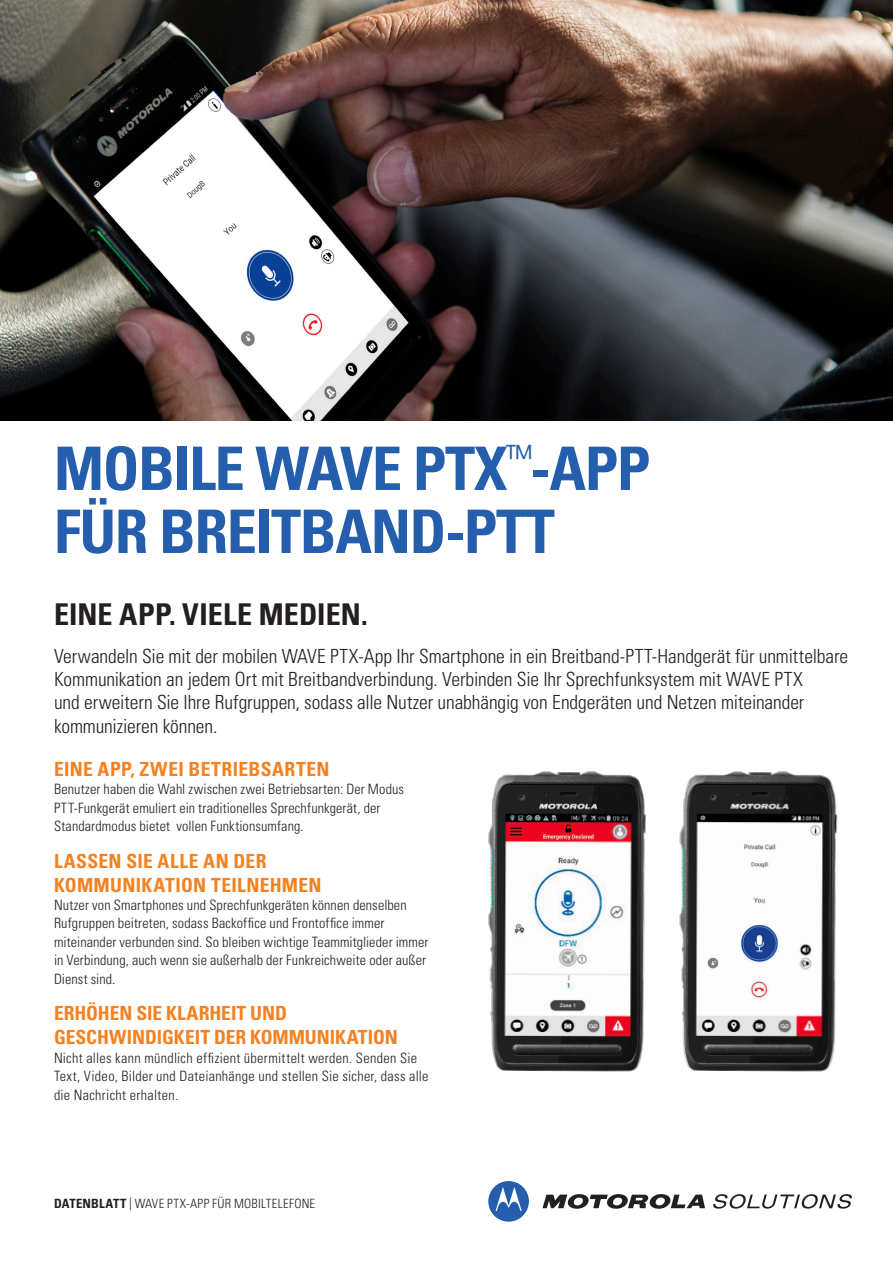
<style>
.page{position:relative;width:893px;height:1263px;background:#fff}
.page>*{position:absolute;margin:0;border:0;box-sizing:border-box;transform-origin:0 0}
.t1{font:700 condensed 60px/63px "Univers LT Std";letter-spacing:-.02em;color:#245eac}
.Body_Text{font:700 condensed 30px "Univers LT Std";letter-spacing:.005em;color:#231f20}
.Body_Text-2{font:300 condensed 19.5px/23.2px "Univers LT Std";letter-spacing:-.005em;color:#231f20}
.Body_Text-3{font:700 condensed 19.5px/24px "Univers LT Std";letter-spacing:.015em;color:#f58220}
.Body_Text-4{font:700 condensed 19.5px/24px "Univers LT Std";letter-spacing:-.005em;color:#f58220}
.Body_Text-5{font:300 condensed 14.25px/18.3px "Univers LT Std";letter-spacing:.01em;color:#231f20}
.t2{font:300 condensed 12.75px "Univers LT Std";letter-spacing:.025em;color:#231f20}
.s1{font-weight:700}
</style>
<div class="page">
<img style="left:0;top:0;width:893px;height:421px">
<svg style="left:542px;top:1194px;width:163px;height:15px"></svg>
<svg style="left:488px;top:1181px;width:41px;height:41px"></svg>
<svg style="left:713px;top:1194px;width:139px;height:14px"></svg>
<img style="left:488px;top:771px;width:158px;height:301px">
<img style="left:679px;top:771px;width:159px;height:301px">
<p class="t1" style="left:54px;top:437px;width:598px">MOBILE WAVE PTX<sup>™</sup>-APP<br>FÜR BREITBAND-PTT</p>
<p class="Body_Text" style="left:54px;top:596px;width:315px">EINE APP. VIELE MEDIEN.</p>
<p class="Body_Text-2" style="left:54px;top:644px;width:796px">Verwandeln Sie mit der mobilen WAVE PTX-App Ihr Smartphone in ein Breitband-PTT-Handgerät für unmittelbare Kommunikation an jedem Ort mit Breitbandverbindung. Verbinden Sie Ihr Sprechfunksystem mit WAVE PTX<br>und erweitern Sie Ihre Rufgruppen, sodass alle Nutzer unabhängig von Endgeräten und Netzen miteinander kommunizieren können.</p>
<p class="Body_Text-3" style="left:54px;top:757px;width:277px">EINE APP, ZWEI BETRIEBSARTEN</p>
<p class="Body_Text-5" style="left:54px;top:780px;width:352px">Benutzer haben die Wahl zwischen zwei Betriebsarten: Der Modus<br>PTT-Funkgerät emuliert ein traditionelles Sprechfunkgerät, der<br>Standardmodus bietet vollen Funktionsumfang.</p>
<p class="Body_Text-3" style="left:54px;top:849px;width:269px">LASSEN SIE ALLE AN DER<br>KOMMUNIKATION TEILNEHMEN</p>
<p class="Body_Text-5" style="left:54px;top:896px;width:376px">Nutzer von Smartphones und Sprechfunkgeräten können denselben Rufgruppen beitreten, sodass Backoffice und Frontoffice immer miteinander verbunden sind. So bleiben wichtige Teammitglieder immer in Verbindung, auch wenn sie außerhalb der Funkreichweite oder außer Dienst sind.</p>
<p class="Body_Text-4" style="left:54px;top:1001px;width:345px">ERHÖHEN SIE KLARHEIT UND<br>GESCHWINDIGKEIT DER KOMMUNIKATION</p>
<p class="Body_Text-5" style="left:54px;top:1048px;width:376px">Nicht alles kann mündlich effizient übermittelt werden. Senden Sie<br>Text, Video, Bilder und Dateianhänge und stellen Sie sicher, dass alle die Nachricht erhalten.</p>
<p class="t2" style="left:54px;top:1196px;width:263px"><span class="s1">DATENBLATT</span> | WAVE PTX-APP FÜR MOBILTELEFONE</p>
</div>
